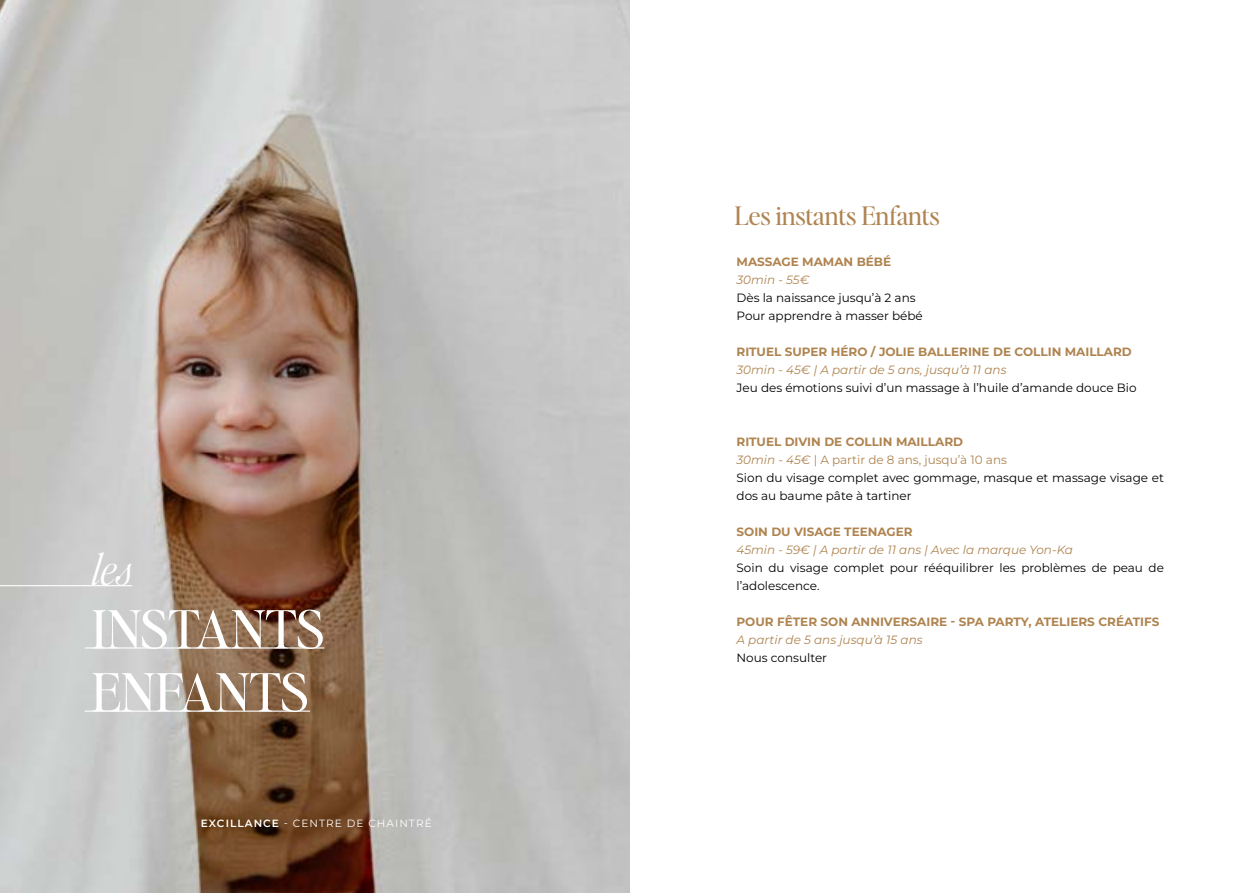
<style>
.page{position:relative;width:1259px;height:893px;background:#fff}
.page>*{position:absolute;margin:0;border:0;box-sizing:border-box;transform-origin:0 0}
.t1{font:52.5px/63px "Editor's Note";color:#fff}
.t2{font:italic 300 42px "Editor's Note";color:#fff}
.t3{font:25.5px "Editor's Note";color:#af8450}
.t4{font:12px/18px "Montserrat";color:#000}
.t5{font:700 12px "Montserrat";color:#af8450}
.t6{font:italic 12px "Montserrat";color:#af8450}
.t7{font:10.5px "Montserrat";letter-spacing:.1em;color:#fff}
.s1{font-weight:600}
.s2{font-weight:700;color:#af8450}
.s3{font-style:italic;color:#af8450}
.s4{color:#af8450}
</style>
<div class="page">
<img style="left:0;top:0;width:629px;height:893px">
<hr style="left:85px;top:647px;width:239px;height:1px;background:#fff">
<hr style="left:85px;top:711px;width:225px;height:1px;background:#fff">
<hr style="left:0;top:585px;width:132px;height:1px;background:#fff">
<h2 class="t2" style="left:91px;top:540px;width:42px">les</h2>
<h1 class="t1" style="left:91px;top:596px;width:234px">INSTANTS<br>ENFANTS</h1>
<p class="t7" style="left:201px;top:816px;width:232px"><span class="s1">EXCILLANCE</span> - CENTRE DE CHAINTRÉ</p>
<h3 class="t3" style="left:734px;top:198px;width:207px">Les instants Enfants</h3>
<p class="t5" style="left:736px;top:254px;width:156px">MASSAGE MAMAN BÉBÉ</p>
<p class="t6" style="left:736px;top:272px;width:74px">30min - 55€</p>
<p class="t4" style="left:736px;top:289px;width:188px">Dès la naissance jusqu’à 2 ans<br>Pour apprendre à masser bébé</p>
<p class="t5" style="left:736px;top:344px;width:397px">RITUEL SUPER HÉRO / JOLIE BALLERINE DE COLLIN MAILLARD</p>
<p class="t6" style="left:736px;top:362px;width:271px">30min - 45€ | A partir de 5 ans, jusqu’à 11 ans</p>
<p class="t4" style="left:736px;top:379px;width:402px">Jeu des émotions suivi d’un massage à l’huile d’amande douce Bio</p>
<p class="t4" style="left:736px;top:433px;width:429px"><span class="s2">RITUEL DIVIN DE COLLIN MAILLARD<br></span><span class="s3">30min - 45€</span> <span class="s4">| A partir de 8 ans, jusqu’à 10 ans<br></span>Sion du visage complet avec gommage, masque et massage visage et dos au baume pâte à tartiner</p>
<p class="t5" style="left:736px;top:524px;width:178px">SOIN DU VISAGE TEENAGER</p>
<p class="t6" style="left:736px;top:542px;width:338px">45min - 59€ | A partir de 11 ans | Avec la marque Yon-Ka</p>
<p class="t4" style="left:736px;top:559px;width:429px">Soin du visage complet pour rééquilibrer les problèmes de peau de l’adolescence.</p>
<p class="t5" style="left:736px;top:614px;width:424px">POUR FÊTER SON ANNIVERSAIRE - SPA PARTY, ATELIERS CRÉATIFS</p>
<p class="t6" style="left:736px;top:632px;width:188px">A partir de 5 ans jusqu’à 15 ans</p>
<p class="t4" style="left:736px;top:649px;width:92px">Nous consulter</p>
</div>
